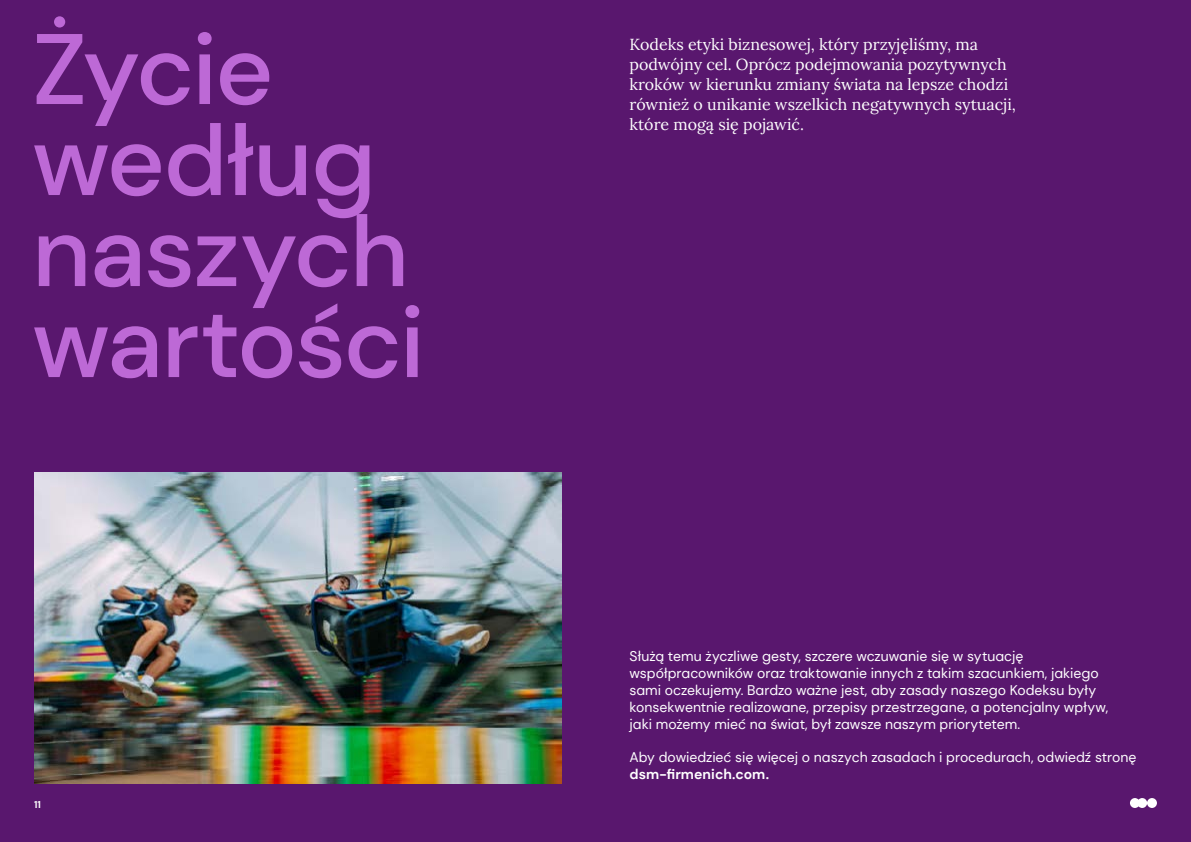
<style>
.page{position:relative;width:1191px;height:842px;background:#59176e}
.page>*{position:absolute;margin:0;border:0;box-sizing:border-box;transform-origin:0 0}
.t1{font:500 100px/91px "DM Sans";letter-spacing:-.02em;color:#bd69d6}
.t2{font:16px/20px "Lora";color:#fff}
.t3{font:14px/16.8px "DM Sans";color:#fff}
.t4{font:700 14px "DM Sans";letter-spacing:.005em;color:#fff}
.t5{font:700 10px "DM Sans";color:#fff}
</style>
<div class="page">
<svg style="left:1130px;top:798px;width:27px;height:10px"></svg>
<img style="left:34px;top:472px;width:527px;height:311px">
<h1 class="t1" style="left:32px;top:23px;width:243px">Życie</h1>
<h1 class="t1" style="left:32px;top:114px;width:394px">według naszych wartości</h1>
<p class="t5" style="left:34px;top:798px;width:8px">11</p>
<p class="t2" style="left:629px;top:33px;width:388px">Kodeks etyki biznesowej, który przyjęliśmy, ma podwójny cel. Oprócz podejmowania pozytywnych kroków w kierunku zmiany świata na lepsze chodzi również o unikanie wszelkich negatywnych sytuacji,</p>
<p class="t2" style="left:629px;top:113px;width:176px">które mogą się pojawić.</p>
<p class="t3" style="left:629px;top:648px;width:480px">Służą temu życzliwe gesty, szczere wczuwanie się w sytuację współpracowników oraz traktowanie innych z takim szacunkiem, jakiego sami oczekujemy. Bardzo ważne jest, aby zasady naszego Kodeksu były konsekwentnie realizowane, przepisy przestrzegane, a potencjalny wpływ, jaki możemy mieć na świat, był zawsze naszym priorytetem.</p>
<p class="t3" style="left:629px;top:749px;width:508px">Aby dowiedzieć się więcej o naszych zasadach i procedurach, odwiedź stronę</p>
<p class="t4" style="left:629px;top:765px;width:141px">dsm-firmenich.com.</p>
</div>
